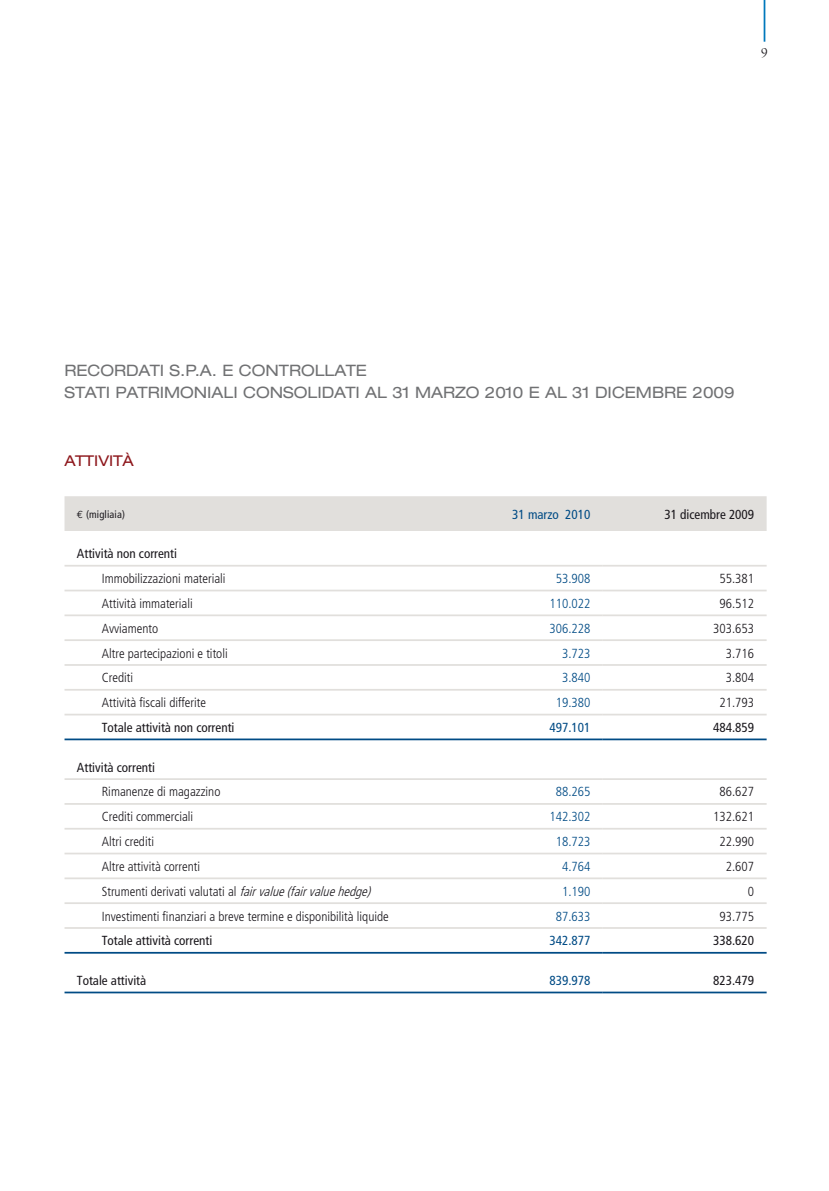
<style>
.page{position:relative;width:829px;height:1191px;background:#fff}
.page>*{position:absolute;margin:0;border:0;box-sizing:border-box;transform-origin:0 0}
.t1{font:expanded 15.75px "Helvetica Neue LT Std";color:#707173}
.t2{font:expanded 15.75px "Helvetica Neue LT Std";letter-spacing:-.035em;color:#707173}
.t3{font:expanded 14.88px "Helvetica Neue LT Std";color:#8d161b}
.t4{font:14.88px "Arno Pro Light Display";color:#1a171c}
.t5{font:300 condensed 13.12px "Frutiger";color:#1a171c}
.t6{font:condensed 13.12px "Frutiger";color:#1a171c}
.t7{font:300 condensed 13.12px "Frutiger";color:#004b85}
.t8{font:condensed 13.12px "Frutiger";color:#004b85}
.t9{font:condensed 10.5px "Frutiger";letter-spacing:.015em;color:#1a171c}
.s1{font-family:"Euro Mono";font-stretch:normal}
.s2{font-style:italic}
</style>
<div class="page">
<hr style="left:763px;top:0;width:2px;height:42px;background:#0078bc">
<div style="left:64px;top:496px;width:702px;height:35px;background:#e1dfdc"></div>
<hr style="left:64px;top:565px;width:375px;height:1px;background:#e1dfdc">
<hr style="left:439px;top:565px;width:163px;height:1px;background:#e1dfdc">
<hr style="left:602px;top:565px;width:164px;height:1px;background:#e1dfdc">
<hr style="left:64px;top:589px;width:375px;height:2px;background:#e1dfdc">
<hr style="left:439px;top:589px;width:163px;height:2px;background:#e1dfdc">
<hr style="left:602px;top:589px;width:164px;height:2px;background:#e1dfdc">
<hr style="left:64px;top:614px;width:375px;height:2px;background:#e1dfdc">
<hr style="left:439px;top:614px;width:163px;height:2px;background:#e1dfdc">
<hr style="left:602px;top:614px;width:164px;height:2px;background:#e1dfdc">
<hr style="left:64px;top:639px;width:375px;height:2px;background:#e1dfdc">
<hr style="left:439px;top:639px;width:163px;height:2px;background:#e1dfdc">
<hr style="left:602px;top:639px;width:164px;height:2px;background:#e1dfdc">
<hr style="left:64px;top:664px;width:375px;height:2px;background:#e1dfdc">
<hr style="left:439px;top:664px;width:163px;height:2px;background:#e1dfdc">
<hr style="left:602px;top:664px;width:164px;height:2px;background:#e1dfdc">
<hr style="left:64px;top:689px;width:375px;height:1px;background:#e1dfdc">
<hr style="left:439px;top:689px;width:163px;height:1px;background:#e1dfdc">
<hr style="left:602px;top:689px;width:164px;height:1px;background:#e1dfdc">
<hr style="left:64px;top:713px;width:375px;height:2px;background:#e1dfdc">
<hr style="left:439px;top:713px;width:163px;height:2px;background:#e1dfdc">
<hr style="left:602px;top:713px;width:164px;height:2px;background:#e1dfdc">
<hr style="left:64px;top:803px;width:375px;height:1px;background:#e1dfdc">
<hr style="left:439px;top:803px;width:163px;height:1px;background:#e1dfdc">
<hr style="left:602px;top:803px;width:164px;height:1px;background:#e1dfdc">
<hr style="left:64px;top:828px;width:375px;height:1px;background:#e1dfdc">
<hr style="left:439px;top:828px;width:163px;height:1px;background:#e1dfdc">
<hr style="left:602px;top:828px;width:164px;height:1px;background:#e1dfdc">
<hr style="left:64px;top:852px;width:375px;height:2px;background:#e1dfdc">
<hr style="left:439px;top:852px;width:163px;height:2px;background:#e1dfdc">
<hr style="left:602px;top:852px;width:164px;height:2px;background:#e1dfdc">
<hr style="left:64px;top:877px;width:375px;height:2px;background:#e1dfdc">
<hr style="left:439px;top:877px;width:163px;height:2px;background:#e1dfdc">
<hr style="left:602px;top:877px;width:164px;height:2px;background:#e1dfdc">
<hr style="left:64px;top:902px;width:375px;height:2px;background:#e1dfdc">
<hr style="left:439px;top:902px;width:163px;height:2px;background:#e1dfdc">
<hr style="left:602px;top:902px;width:164px;height:2px;background:#e1dfdc">
<hr style="left:64px;top:927px;width:375px;height:2px;background:#e1dfdc">
<hr style="left:439px;top:927px;width:163px;height:2px;background:#e1dfdc">
<hr style="left:602px;top:927px;width:164px;height:2px;background:#e1dfdc">
<hr style="left:64px;top:952px;width:375px;height:1px;background:#004b85">
<hr style="left:439px;top:952px;width:163px;height:1px;background:#004b85">
<hr style="left:602px;top:952px;width:164px;height:1px;background:#004b85">
<hr style="left:64px;top:778px;width:375px;height:2px;background:#e1dfdc">
<hr style="left:439px;top:778px;width:163px;height:2px;background:#e1dfdc">
<hr style="left:602px;top:778px;width:164px;height:2px;background:#e1dfdc">
<hr style="left:64px;top:738px;width:375px;height:2px;background:#004b85">
<hr style="left:439px;top:738px;width:163px;height:2px;background:#004b85">
<hr style="left:602px;top:738px;width:164px;height:2px;background:#004b85">
<hr style="left:64px;top:991px;width:375px;height:2px;background:#004b85">
<hr style="left:439px;top:991px;width:163px;height:2px;background:#004b85">
<hr style="left:602px;top:991px;width:164px;height:2px;background:#004b85">
<p class="t4" style="left:761px;top:45px;width:8px">9</p>
<p class="t1" style="left:64px;top:361px;width:25px">RECO</p>
<p class="t1" style="left:114px;top:361px;width:139px">RDATI S.P.A. E CON</p>
<p class="t1" style="left:279px;top:361px;width:35px">TROLLA</p>
<p class="t1" style="left:345px;top:361px;width:21px">TE</p>
<p class="t2" style="left:64px;top:383px;width:106px">STATI PATRIMONIALI</p>
<p class="t1" style="left:243px;top:383px;width:13px">CONSOLIDA</p>
<p class="t1" style="left:345px;top:383px;width:262px">TI AL 31 MARZO 2010 E AL 31 DICEMB</p>
<p class="t1" style="left:664px;top:383px;width:72px">RE 2009</p>
<p class="t3" style="left:64px;top:451px;width:71px">ATTIVITÀ</p>
<p class="t9" style="left:77px;top:508px;width:50px"><span class="s1">?</span> (migliaia)</p>
<p class="t8" style="left:512px;top:506px;width:80px">31 marzo 2010</p>
<p class="t6" style="left:664px;top:506px;width:91px">31 dicembre 2009</p>
<p class="t6" style="left:77px;top:546px;width:102px">Attività non correnti</p>
<p class="t5" style="left:102px;top:571px;width:125px">Immobilizzazioni materiali</p>
<p class="t7" style="left:555px;top:571px;width:36px">53.908</p>
<p class="t5" style="left:719px;top:571px;width:36px">55.381</p>
<p class="t5" style="left:102px;top:596px;width:92px">Attività immateriali</p>
<p class="t7" style="left:549px;top:596px;width:42px">110.022</p>
<p class="t5" style="left:719px;top:596px;width:36px">96.512</p>
<p class="t5" style="left:102px;top:620px;width:58px">Avviamento</p>
<p class="t7" style="left:549px;top:620px;width:42px">306.228</p>
<p class="t5" style="left:713px;top:620px;width:42px">303.653</p>
<p class="t5" style="left:102px;top:645px;width:127px">Altre partecipazioni e titoli</p>
<p class="t7" style="left:562px;top:645px;width:30px">3.723</p>
<p class="t5" style="left:725px;top:645px;width:30px">3.716</p>
<p class="t5" style="left:102px;top:670px;width:33px">Crediti</p>
<p class="t7" style="left:562px;top:670px;width:30px">3.840</p>
<p class="t5" style="left:725px;top:670px;width:30px">3.804</p>
<p class="t5" style="left:102px;top:695px;width:106px">Attività fiscali differite</p>
<p class="t7" style="left:555px;top:695px;width:36px">19.380</p>
<p class="t5" style="left:719px;top:695px;width:36px">21.793</p>
<p class="t6" style="left:102px;top:719px;width:134px">Totale attività non correnti</p>
<p class="t8" style="left:549px;top:719px;width:42px">497.101</p>
<p class="t6" style="left:713px;top:719px;width:42px">484.859</p>
<p class="t6" style="left:77px;top:759px;width:79px">Attività correnti</p>
<p class="t5" style="left:102px;top:784px;width:120px">Rimanenze di magazzino</p>
<p class="t7" style="left:555px;top:784px;width:36px">88.265</p>
<p class="t5" style="left:719px;top:784px;width:36px">86.627</p>
<p class="t5" style="left:102px;top:809px;width:93px">Crediti commerciali</p>
<p class="t7" style="left:549px;top:809px;width:42px">142.302</p>
<p class="t5" style="left:713px;top:809px;width:42px">132.621</p>
<p class="t5" style="left:102px;top:834px;width:54px">Altri crediti</p>
<p class="t7" style="left:555px;top:834px;width:36px">18.723</p>
<p class="t5" style="left:719px;top:834px;width:36px">22.990</p>
<p class="t5" style="left:102px;top:859px;width:100px">Altre attività correnti</p>
<p class="t7" style="left:562px;top:859px;width:30px">4.764</p>
<p class="t5" style="left:725px;top:859px;width:30px">2.607</p>
<p class="t5" style="left:102px;top:883px;width:274px">Strumenti derivati valutati al <span class="s2">fairvalue(fairvaluehedge)</span></p>
<p class="t7" style="left:562px;top:883px;width:30px">1.190</p>
<p class="t5" style="left:747px;top:883px;width:8px">0</p>
<p class="t5" style="left:102px;top:908px;width:288px">Investimenti finanziari a breve termine e disponibilità liquide</p>
<p class="t7" style="left:555px;top:908px;width:36px">87.633</p>
<p class="t5" style="left:719px;top:908px;width:36px">93.775</p>
<p class="t6" style="left:102px;top:933px;width:112px">Totale attività correnti</p>
<p class="t8" style="left:549px;top:933px;width:42px">342.877</p>
<p class="t6" style="left:713px;top:933px;width:42px">338.620</p>
<p class="t6" style="left:77px;top:973px;width:71px">Totale attività</p>
<p class="t8" style="left:549px;top:973px;width:42px">839.978</p>
<p class="t6" style="left:713px;top:973px;width:42px">823.479</p>
</div>
